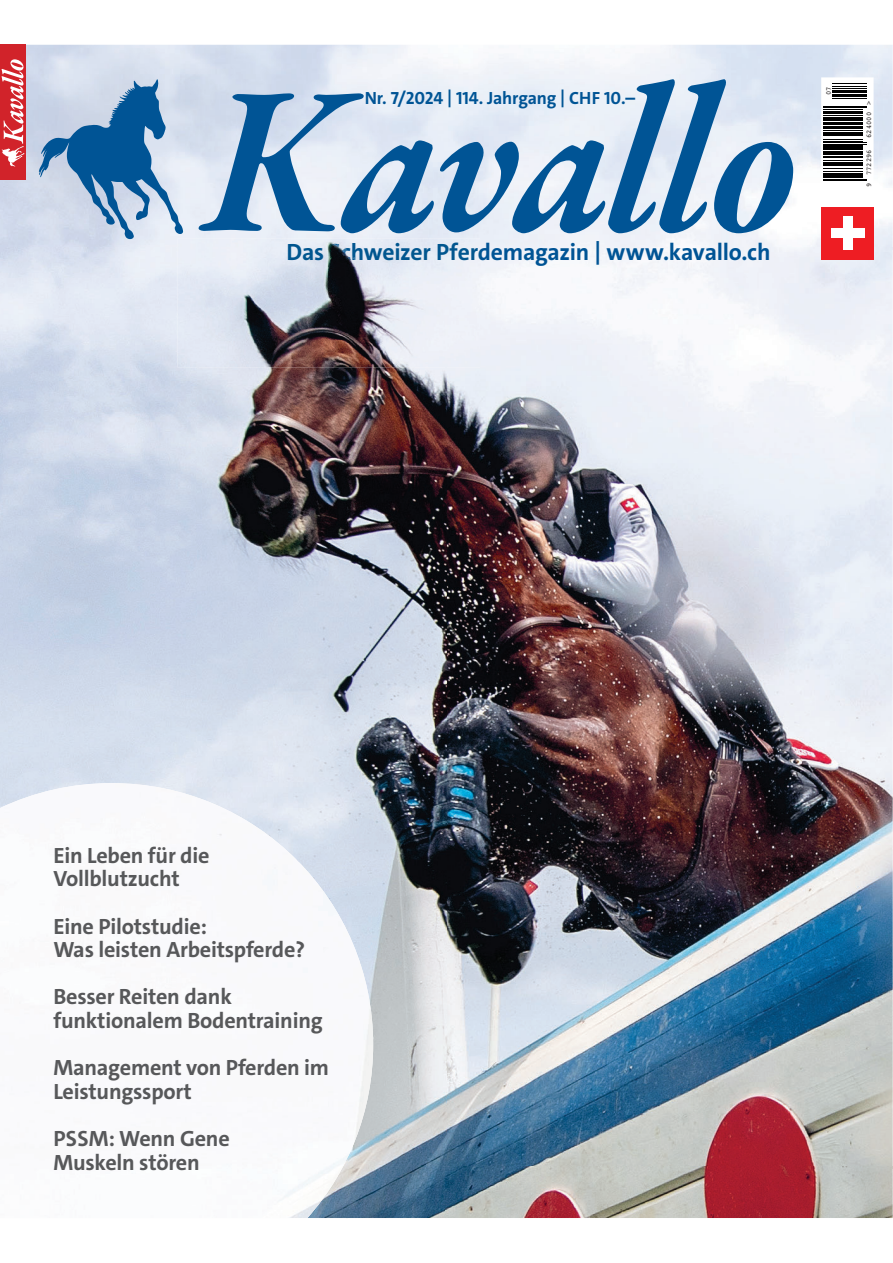
<style>
.page{position:relative;width:893px;height:1263px;background:#fff}
.page>*{position:absolute;margin:0;border:0;box-sizing:border-box;transform-origin:0 0}
.t1{font:700 23.7px "The Sans";letter-spacing:-.01em;color:#005495}
.t2{font:700 22.2px/23.7px "The Sans";letter-spacing:-.01em;color:#57585a}
.t3{font:700 17.7px "The Sans";letter-spacing:-.01em;color:#005495}
.t4{font:7.2px "Verlag";color:#231f20}
.s1{color:#01568f}
.s2{color:#015791}
</style>
<div class="page">
<img style="left:0;top:45px;width:893px;height:203px">
<img style="left:447px;top:248px;width:446px;height:970px">
<img style="left:197px;top:367px;width:250px;height:493px">
<img style="left:373px;top:860px;width:74px;height:102px">
<img style="left:373px;top:962px;width:74px;height:256px">
<div style="left:480px;top:243px;width:109px;height:23px;background:#f0f2f9"></div>
<svg style="left:198px;top:93px;width:236px;height:140px;background:#93b4d2"></svg>
<svg style="left:440px;top:79px;width:353px;height:154px;background:#99b9d5"></svg>
<svg style="left:39px;top:79px;width:144px;height:160px;background:#8aaccd"></svg>
<div style="left:0;top:45px;width:25px;height:135px;background:#d1232a"></div>
<svg style="left:2px;top:59px;width:22px;height:108px"></svg>
<img style="left:177px;top:239px;width:303px;height:128px">
<img style="left:0;top:783px;width:373px;height:435px">
<svg style="left:823px;top:79px;width:48px;height:109px"></svg>
<hr style="left:823px;top:180px;width:39px;height:1px;background:#000">
<hr style="left:823px;top:179px;width:39px;height:1px;background:#000">
<hr style="left:823px;top:176px;width:39px;height:2px;background:#000">
<hr style="left:823px;top:173px;width:39px;height:2px;background:#000">
<hr style="left:823px;top:171px;width:39px;height:1px;background:#000">
<hr style="left:823px;top:168px;width:39px;height:1px;background:#000">
<hr style="left:823px;top:165px;width:39px;height:1px;background:#000">
<hr style="left:823px;top:162px;width:39px;height:2px;background:#000">
<hr style="left:823px;top:160px;width:39px;height:1px;background:#000">
<hr style="left:823px;top:157px;width:39px;height:1px;background:#000">
<hr style="left:823px;top:154px;width:39px;height:1px;background:#000">
<hr style="left:823px;top:151px;width:39px;height:3px;background:#000">
<hr style="left:823px;top:150px;width:39px;height:1px;background:#000">
<hr style="left:823px;top:146px;width:39px;height:3px;background:#000">
<hr style="left:823px;top:144px;width:39px;height:1px;background:#000">
<hr style="left:823px;top:142px;width:39px;height:1px;background:#000">
<hr style="left:823px;top:141px;width:39px;height:1px;background:#000">
<hr style="left:823px;top:139px;width:39px;height:1px;background:#000">
<hr style="left:823px;top:135px;width:39px;height:1px;background:#000">
<hr style="left:823px;top:132px;width:39px;height:2px;background:#000">
<hr style="left:823px;top:130px;width:39px;height:1px;background:#000">
<hr style="left:823px;top:127px;width:39px;height:2px;background:#000">
<hr style="left:823px;top:123px;width:39px;height:2px;background:#000">
<hr style="left:823px;top:120px;width:39px;height:1px;background:#000">
<hr style="left:823px;top:117px;width:39px;height:2px;background:#000">
<hr style="left:823px;top:115px;width:39px;height:1px;background:#000">
<hr style="left:823px;top:112px;width:39px;height:2px;background:#000">
<hr style="left:823px;top:109px;width:39px;height:1px;background:#000">
<hr style="left:823px;top:108px;width:39px;height:1px;background:#000">
<hr style="left:823px;top:106px;width:39px;height:1px;background:#000">
<hr style="left:832px;top:98px;width:34px;height:1px;background:#000">
<hr style="left:832px;top:96px;width:34px;height:1px;background:#000">
<hr style="left:832px;top:94px;width:34px;height:1px;background:#000">
<hr style="left:832px;top:90px;width:34px;height:2px;background:#000">
<hr style="left:832px;top:89px;width:34px;height:1px;background:#000">
<hr style="left:832px;top:86px;width:34px;height:1px;background:#000">
<hr style="left:832px;top:83px;width:34px;height:1px;background:#000">
<svg style="left:862px;top:142px;width:4px;height:3px"></svg>
<svg style="left:862px;top:106px;width:4px;height:3px"></svg>
<div style="left:821px;top:207px;width:53px;height:53px;background:#ee1d23"></div>
<div style="left:843px;top:217px;width:9px;height:33px;background:#fff"></div>
<div style="left:831px;top:228px;width:33px;height:10px;background:#fff"></div>
<p class="t3" style="left:365px;top:92px;width:272px">Nr. 7/2024 | 114. Jahrgang | CHF 10.–</p>
<p class="t1" style="left:287px;top:243px;width:485px"><span class="s1">Das S</span><span class="s2">c</span><span class="s1">hweizer Pferd</span>emagazin | www.kavallo.ch</p>
<p class="t4" style="left:826px;top:95px;width:10px;rotate:-90deg">07</p>
<p class="t4" style="left:866px;top:138px;width:39px;rotate:-90deg">624000 &gt;</p>
<p class="t4" style="left:866px;top:187px;width:39px;rotate:-90deg">9 772296</p>
<p class="t2" style="left:53px;top:845px;width:158px">Ein Leben für die<br>Vollblutzucht</p>
<p class="t2" style="left:53px;top:916px;width:253px">Eine Pilotstudie:<br>Was leisten Arbeitspferde?</p>
<p class="t2" style="left:53px;top:987px;width:271px">Besser Reiten dank funktionalem Bodentraining</p>
<p class="t2" style="left:53px;top:1058px;width:277px">Management von Pferden im<br>Leistungssport</p>
<p class="t2" style="left:53px;top:1129px;width:178px">PSSM: Wenn Gene<br>Muskeln stören</p>
</div>
